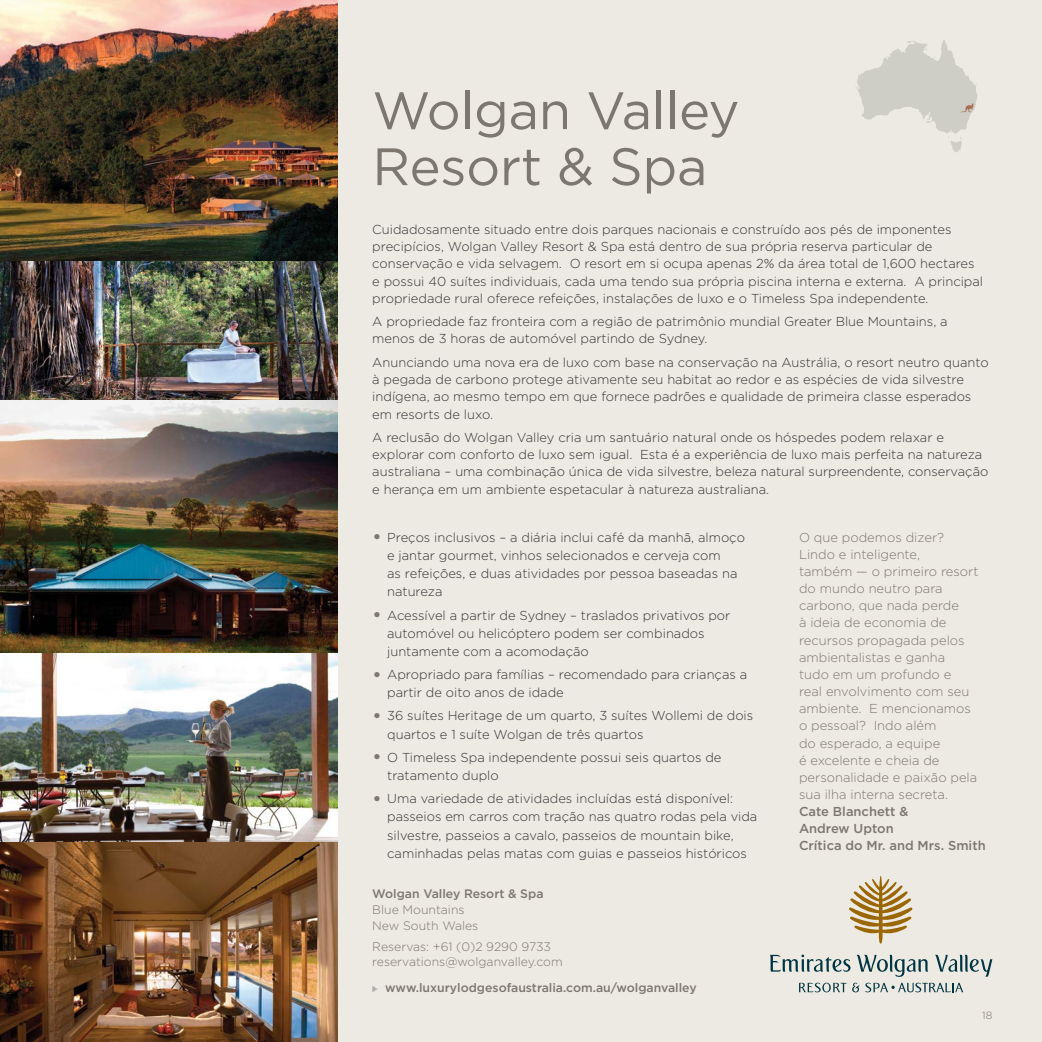
<style>
.page{position:relative;width:1042px;height:1042px;background:#fff}
.page>*{position:absolute;margin:0;border:0;box-sizing:border-box;transform-origin:0 0}
.t1{font:52.5px/56px "Gotham";letter-spacing:-.005em;color:#7c776f}
.t2{font:300 12.95px/17.2px "Gotham";color:#333334}
.t3{font:300 12.95px/17.2px "Gotham";color:#7c776f}
.t4{font:500 12.95px/17.2px "Gotham";color:#7c776f}
.t5{font:300 12.25px/15.8px "Gotham";color:#7c776f}
.t6{font:500 12.25px "Gotham";color:#7c776f}
.t7{font:300 10.5px "Gotham";color:#7c776f}
.s1{font-size:21px;color:#7c776f}
</style>
<div class="page">
<div style="left:0;top:0;width:1042px;height:1042px;background:linear-gradient(to bottom,#edeae3,#edeae3)"></div>
<svg style="left:372px;top:986px;width:6px;height:6px"></svg>
<svg style="left:849px;top:876px;width:63px;height:67px;background:#cdb88e"></svg>
<svg style="left:770px;top:954px;width:222px;height:38px;background:#c2c9c5"></svg>
<svg style="left:856px;top:40px;width:121px;height:112px;background:#dcdbd4"></svg>
<img style="left:0;top:0;width:337px;height:1042px">
<h1 class="t1" style="left:372px;top:82px;width:369px">Wolgan Valley<br>Resort &amp; Spa</h1>
<p class="t2" style="left:372px;top:221px;width:612px">Cuidadosamente situado entre dois parques nacionais e construído aos pés de imponentes precipícios, Wolgan Valley Resort &amp; Spa está dentro de sua própria reserva particular de conservação e vida selvagem. O resort em si ocupa apenas 2% da área total de 1,600 hectares e possui 40 suítes individuais, cada uma tendo sua própria piscina interna e externa. A principal propriedade rural oferece refeições, instalações de luxo e o Timeless Spa independente.</p>
<p class="t2" style="left:372px;top:313px;width:577px">A propriedade faz fronteira com a região de patrimônio mundial Greater Blue Mountains, a menos de 3 horas de automóvel partindo de Sydney.</p>
<p class="t2" style="left:372px;top:354px;width:618px">Anunciando uma nova era de luxo com base na conservação na Austrália, o resort neutro quanto à pegada de carbono protege ativamente seu habitat ao redor e as espécies de vida silvestre indígena, ao mesmo tempo em que fornece padrões e qualidade de primeira classe esperados em resorts de luxo.</p>
<p class="t2" style="left:372px;top:429px;width:617px">A reclusão do Wolgan Valley cria um santuário natural onde os hóspedes podem relaxar e explorar com conforto de luxo sem igual. Esta é a experiência de luxo mais perfeita na natureza australiana – uma combinação única de vida silvestre, beleza natural surpreendente, conservação e herança em um ambiente espetacular à natureza australiana.</p>
<p class="t2" style="left:387px;top:528px;width:359px;line-height:18.2px;text-indent:-15px"><span class="s1">•</span> Preços inclusivos – a diária inclui café da manhã, almoço e jantar gourmet, vinhos selecionados e cerveja com<br>as refeições, e duas atividades por pessoa baseadas na natureza</p>
<p class="t2" style="left:387px;top:606px;width:345px;line-height:18.2px;text-indent:-15px"><span class="s1">•</span> Acessível a partir de Sydney – traslados privativos por automóvel ou helicóptero podem ser combinados juntamente com a acomodação</p>
<p class="t2" style="left:387px;top:665px;width:361px;line-height:18.2px;text-indent:-15px"><span class="s1">•</span> Apropriado para famílias – recomendado para crianças a partir de oito anos de idade</p>
<p class="t2" style="left:387px;top:706px;width:367px;line-height:18.2px;text-indent:-15px"><span class="s1">•</span> 36 suítes Heritage de um quarto, 3 suítes Wollemi de dois quartos e 1 suíte Wolgan de três quartos</p>
<p class="t2" style="left:387px;top:748px;width:336px;line-height:18.2px;text-indent:-15px"><span class="s1">•</span> O Timeless Spa independente possui seis quartos de tratamento duplo</p>
<p class="t2" style="left:387px;top:789px;width:372px;line-height:18.2px;text-indent:-15px"><span class="s1">•</span> Uma variedade de atividades incluídas está disponível: passeios em carros com tração nas quatro rodas pela vida silvestre, passeios a cavalo, passeios de mountain bike, caminhadas pelas matas com guias e passeios históricos</p>
<p class="t3" style="left:799px;top:528px;width:181px">O que podemos dizer?<br>Lindo e inteligente,<br>também — o primeiro resort do mundo neutro para carbono, que nada perde<br>à ideia de economia de recursos propagada pelos ambientalistas e ganha<br>tudo em um profundo e<br>real envolvimento com seu ambiente. E mencionamos o pessoal? Indo além<br>do esperado, a equipe<br>é excelente e cheia de personalidade e paixão pela sua ilha interna secreta.</p>
<p class="t4" style="left:799px;top:802px;width:188px">Cate Blanchett &amp;<br>Andrew Upton<br>Crítica do Mr. and Mrs. Smith</p>
<p class="t6" style="left:372px;top:887px;width:173px">Wolgan Valley Resort &amp; Spa</p>
<p class="t5" style="left:372px;top:902px;width:107px">Blue Mountains<br>New South Wales</p>
<p class="t5" style="left:372px;top:938px;width:192px">Reservas: +61 (0)2 9290 9733 reservations@wolganvalley.com</p>
<p class="t6" style="left:385px;top:981px;width:313px">www.luxurylodgesofaustralia.com.au/wolganvalley</p>
<p class="t7" style="left:982px;top:1010px;width:12px">18</p>
</div>
